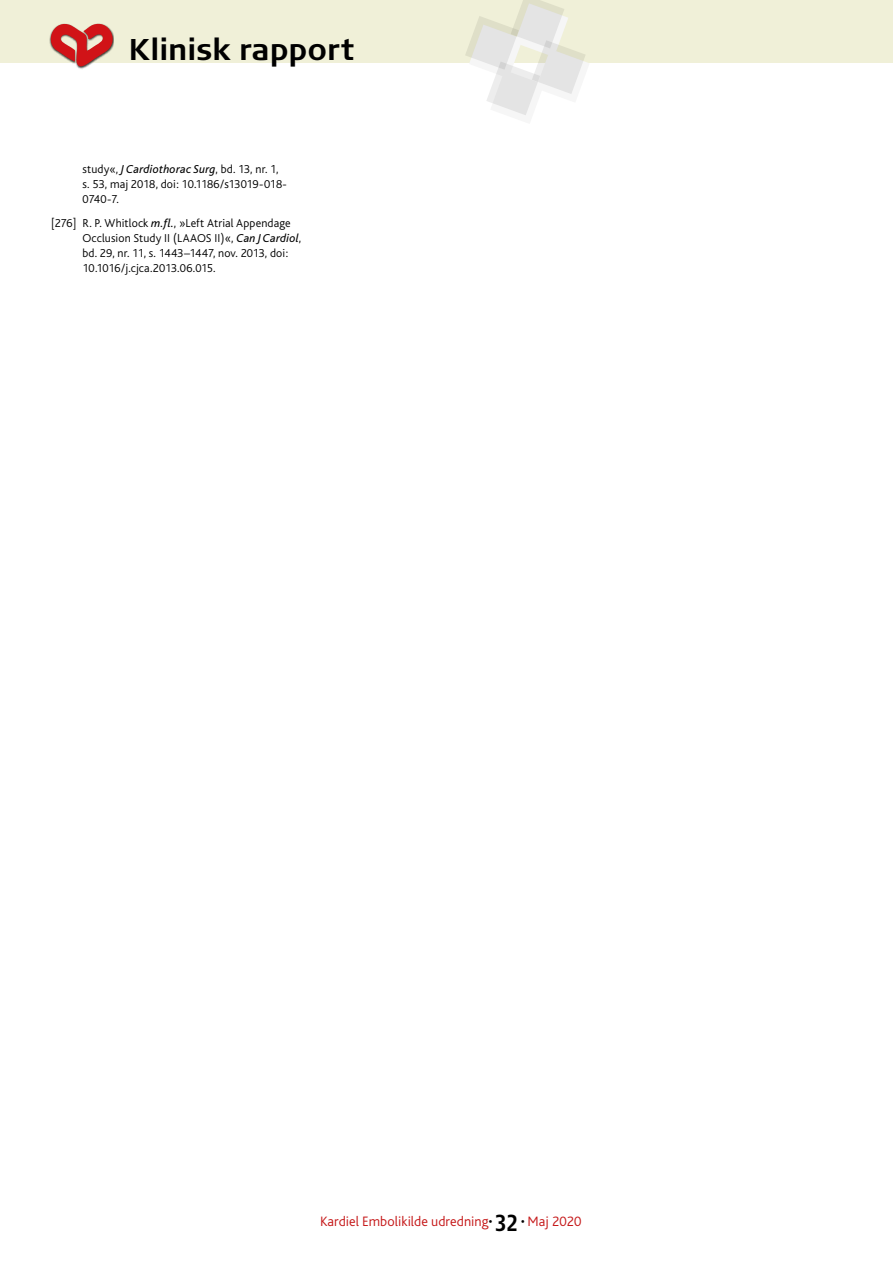
<style>
.page{position:relative;width:893px;height:1263px;background:#fff}
.page>*{position:absolute;margin:0;border:0;box-sizing:border-box;transform-origin:0 0}
.t1{font:700 30px "Signa Normal";color:#000}
.t2{font:300 14.25px "Bliss";color:#c51718}
.t3{font:300 12px/15px "Bliss";letter-spacing:.005em;color:#000}
.s1{font-weight:400;font-style:italic}
.s2{color:#000}
.s3{font-family:"Signa Column";font-weight:700;font-size:23.1px;color:#000}
</style>
<div class="page">
<div style="left:0;top:0;width:893px;height:63px;background:#f0f0d8"></div>
<svg style="left:465px;top:0;width:123px;height:116px"></svg>
<img style="left:50px;top:23px;width:64px;height:46px">
<svg style="left:51px;top:24px;width:62px;height:42px"></svg>
<h1 class="t1" style="left:129px;top:32px;width:227px">Klinisk rapport</h1>
<p class="t3" style="left:83px;top:162px;width:206px">study«, <span class="s1">J Cardiothorac Surg</span>, bd. 13, nr. 1, s. 53, maj 2018, doi: 10.1186/s13019-018-<br>0740-7.</p>
<p class="t3" style="left:83px;top:216px;width:220px;text-indent:-32px">[276] R. P. Whitlock <span class="s1">m.fl.</span>, »Left Atrial Appendage Occlusion Study II (LAAOS II)«, <span class="s1">Can J Cardiol</span>, bd. 29, nr. 11, s. 1443–1447, nov. 2013, doi:<br>10.1016/j.cjca.2013.06.015.</p>
<p class="t2" style="left:320px;top:1214px;width:263px">Kardiel Embolikilde udredning<span class="s2">•</span> <span class="s3">32</span> <span class="s2">•</span> Maj 2020</p>
</div>
